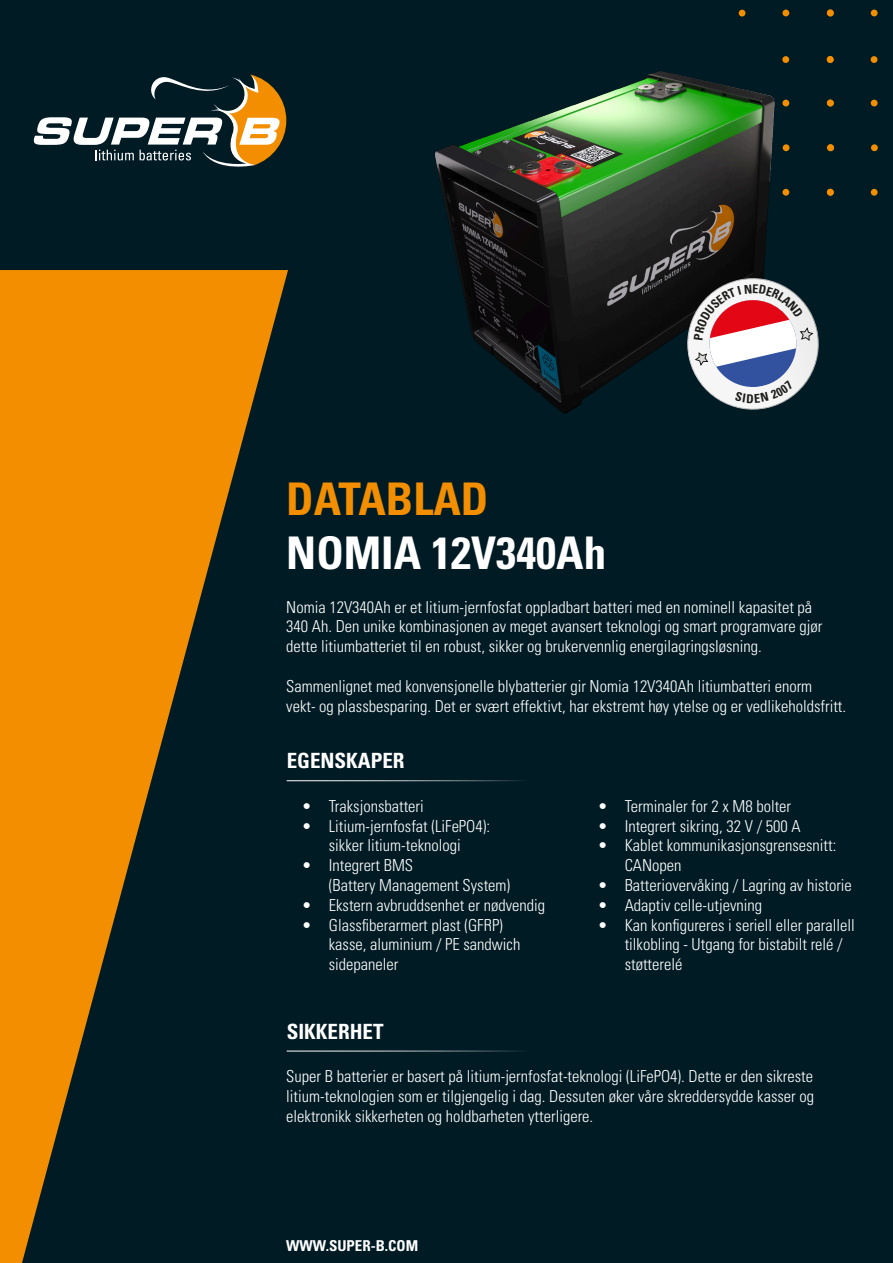
<style>
.page{position:relative;width:893px;height:1263px;background:#001b24}
.page>*{position:absolute;margin:0;border:0;box-sizing:border-box;transform-origin:0 0}
.t1{font:700 condensed 45px "Univers LT Std";color:#fff}
.t2{font:700 condensed 45px "Univers LT Std";color:#f28e00}
.t3{font:700 condensed 21px "Univers LT Std";color:#fff}
.Paragraph_Style_1{font:300 condensed 16.5px/19.8px "Univers LT Std";color:#fff}
.t4{font:700 condensed 15px "Univers LT Std";color:#fff}
</style>
<div class="page">
<svg style="left:0;top:270px;width:288px;height:993px;fill:#f28e00"></svg>
<div style="left:739px;top:10px;width:6px;height:7px;background:#f28e00;border-radius:50%"></div>
<div style="left:782px;top:10px;width:7px;height:6px;background:#f28e00;border-radius:50%"></div>
<div style="left:827px;top:10px;width:7px;height:7px;background:#f28e00;border-radius:50%"></div>
<div style="left:871px;top:10px;width:7px;height:6px;background:#f28e00;border-radius:50%"></div>
<div style="left:871px;top:56px;width:6px;height:7px;background:#f28e00;border-radius:50%"></div>
<div style="left:871px;top:100px;width:7px;height:6px;background:#f28e00;border-radius:50%"></div>
<div style="left:871px;top:144px;width:7px;height:7px;background:#f28e00;border-radius:50%"></div>
<div style="left:871px;top:189px;width:7px;height:7px;background:#f28e00;border-radius:50%"></div>
<hr style="left:287px;top:1050px;width:241px;height:1px;background:#fff">
<svg style="left:34px;top:74px;width:252px;height:93px"></svg>
<hr style="left:287px;top:780px;width:241px;height:1px;background:#fff">
<img style="left:435px;top:56px;width:399px;height:358px">
<svg style="left:681px;top:275px;width:144px;height:139px"></svg>
<p class="t2" style="left:286px;top:472px;width:204px">DATABLAD</p>
<p class="t1" style="left:286px;top:526px;width:321px">NOMIA 12V340Ah</p>
<p class="Paragraph_Style_1" style="left:286px;top:597px;width:527px">Nomia 12V340Ah er et litium-jernfosfat oppladbart batteri med en nominell kapasitet på</p>
<p class="Paragraph_Style_1" style="left:286px;top:617px;width:537px">340 Ah. Den unike kombinasjonen av meget avansert teknologi og smart programvare gjør</p>
<p class="Paragraph_Style_1" style="left:286px;top:636px;width:477px">dette litiumbatteriet til en robust, sikker og brukervennlig energilagringsløsning.</p>
<p class="Paragraph_Style_1" style="left:286px;top:676px;width:527px">Sammenlignet med konvensjonelle blybatterier gir Nomia 12V340Ah litiumbatteri enorm</p>
<p class="Paragraph_Style_1" style="left:286px;top:696px;width:561px">vekt- og plassbesparing. Det er svært effektivt, har ekstremt høy ytelse og er vedlikeholdsfritt.</p>
<p class="t3" style="left:287px;top:748px;width:119px">EGENSKAPER</p>
<p class="Paragraph_Style_1" style="left:302px;top:796px;width:123px">• Traksjonsbatteri</p>
<p class="Paragraph_Style_1" style="left:302px;top:816px;width:190px;text-align:center">• Litium-jernfosfat (LiFePO4): sikker litium-teknologi</p>
<p class="Paragraph_Style_1" style="left:329px;top:855px;width:183px;text-indent:-27px">• Integrert BMS<br>(Battery Management System)</p>
<p class="Paragraph_Style_1" style="left:302px;top:895px;width:245px">• Ekstern avbruddsenhet er nødvendig</p>
<p class="Paragraph_Style_1" style="left:329px;top:915px;width:193px;text-indent:-27px">• Glassfiberarmert plast (GFRP) kasse, aluminium / PE sandwich sidepaneler</p>
<p class="Paragraph_Style_1" style="left:598px;top:796px;width:195px">• Terminaler for 2 x M8 bolter</p>
<p class="Paragraph_Style_1" style="left:598px;top:816px;width:204px">• Integrert sikring, 32 V / 500 A</p>
<p class="Paragraph_Style_1" style="left:625px;top:836px;width:213px;text-indent:-27px">• Kablet kommunikasjonsgrensesnitt:<br>CANopen</p>
<p class="Paragraph_Style_1" style="left:598px;top:875px;width:256px">• Batteriovervåking / Lagring av historie</p>
<p class="Paragraph_Style_1" style="left:598px;top:895px;width:166px">• Adaptiv celle-utjevning</p>
<p class="Paragraph_Style_1" style="left:625px;top:915px;width:231px;text-indent:-27px">• Kan konfigureres i seriell eller parallell tilkobling - Utgang for bistabilt relé / støtterelé</p>
<p class="t3" style="left:287px;top:1018px;width:98px">SIKKERHET</p>
<p class="Paragraph_Style_1" style="left:286px;top:1066px;width:528px">Super B batterier er basert på litium-jernfosfat-teknologi (LiFePO4). Dette er den sikreste</p>
<p class="Paragraph_Style_1" style="left:286px;top:1086px;width:529px">litium-teknologien som er tilgjengelig i dag. Dessuten øker våre skreddersydde kasser og</p>
<p class="Paragraph_Style_1" style="left:286px;top:1106px;width:308px">elektronikk sikkerheten og holdbarheten ytterligere.</p>
<p class="t4" style="left:286px;top:1236px;width:133px">WWW.SUPER-B.COM</p>
</div>
